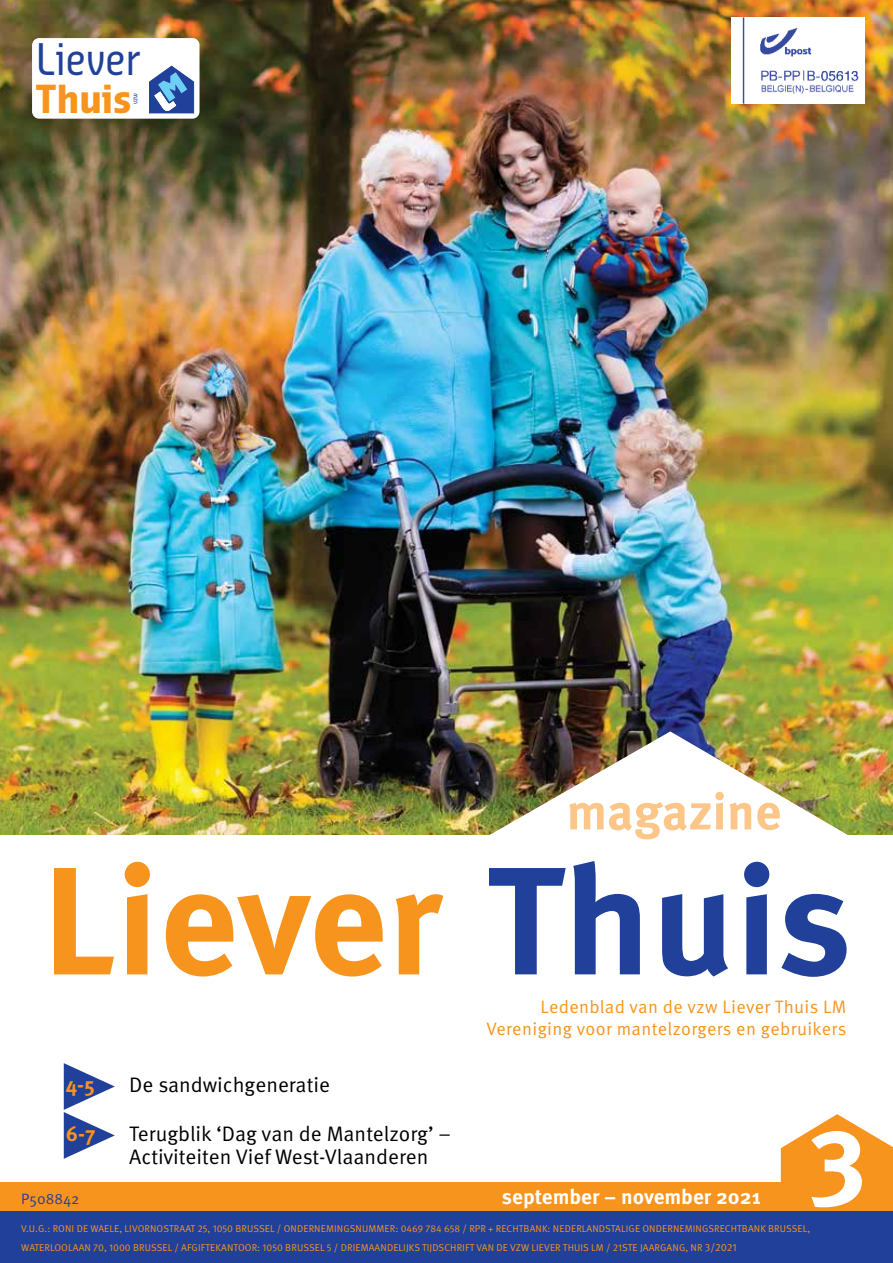
<style>
.page{position:relative;width:893px;height:1263px;background:#fff}
.page>*{position:absolute;margin:0;border:0;box-sizing:border-box;transform-origin:0 0}
.t1{font:700 153px "Meta Pro";color:#f7941e}
.t2{font:700 108px "Meta Pro";color:#fff}
.t3{font:700 51px "Meta Pro";color:#fdc689}
.t4{font:42.45px "Sansa Con Pro";color:#21409a}
.t5{font:700 37.8px "Sansa Con Pro";color:#f7941e}
.t6{font:21px/22.5px "Meta Pro Norm";color:#000}
.t7{font:700 21px "Meta Pro";color:#fff}
.t8{font:700 21px "Meta Pro";color:#f7941e}
.t9{font:18px/22.5px "Meta Pro Norm";letter-spacing:.02em;color:#f7941e;text-align:right}
.t10{font:15px "Meta Pro Norm";color:#21409a}
.t11{font:9.9px/18.6px "Meta Pro Norm";letter-spacing:.01em;color:#f7941e}
.t12{font:6.9px "Sansa Con Pro";color:#21409a}
.s1{color:#21409a}
.s2{font-size:10.5px}
</style>
<div class="page">
<img style="left:0;top:0;width:893px;height:834px">
<div style="left:0;top:1182px;width:795px;height:43px;background:#f7941e"></div>
<img style="left:485px;top:731px;width:370px;height:104px">
<svg style="left:781px;top:1114px;width:112px;height:98px"></svg>
<div style="left:0;top:1212px;width:893px;height:51px;background:#21409a"></div>
<img style="left:731px;top:17px;width:134px;height:86px">
<svg style="left:64px;top:1063px;width:51px;height:96px"></svg>
<div style="left:33px;top:39px;width:166px;height:79px;background:#fff;border-radius:6px"></div>
<div style="left:32px;top:38px;width:167px;height:80px;border:1px solid #fff;border-radius:6px"></div>
<svg style="left:149px;top:66px;width:45px;height:48px"></svg>
<h3 class="t4" style="left:36px;top:30px;width:106px">Liever</h3>
<h3 class="t5" style="left:36px;top:73px;width:97px">Thuis</h3>
<p class="t12" style="left:130px;top:104px;width:12px;rotate:-90deg">vzw</p>
<h3 class="t3" style="left:566px;top:772px;width:216px">magazine</h3>
<h1 class="t1" style="left:43px;top:802px;width:811px">Liever <span class="s1">Thuis</span></h1>
<h3 class="t9" style="left:487px;top:994px;width:361px">Ledenblad van de vzw Liever Thuis LM<br>Vereniging voor mantelzorgers en gebruikers</h3>
<h3 class="t8" style="left:66px;top:1068px;width:31px">4-5</h3>
<h3 class="t6" style="left:129px;top:1072px;width:202px">De sandwichgeneratie</h3>
<h3 class="t8" style="left:66px;top:1117px;width:31px">6-7</h3>
<h3 class="t6" style="left:129px;top:1121px;width:323px">Terugblik ‘Dag van de Mantelzorg’ –<br>Activiteiten Vief West-Vlaanderen</h3>
<h3 class="t10" style="left:21px;top:1188px;width:60px">P508842</h3>
<h3 class="t7" style="left:502px;top:1181px;width:260px">september – november 2021</h3>
<h2 class="t2" style="left:809px;top:1082px;width:60px">3</h2>
<p class="t11" style="left:21px;top:1219px;width:790px">V.U.G.: RONI DE WAELE, LIVORNOSTRAAT 25, 1050 BRUSSEL / ONDERNEMINGSNUMMER: 0469 784 658 / RPR + RECHTBANK: NEDERLANDSTALIGE ONDERNEMINGSRECHTBANK BRUSSEL,<br>WATERLOOLAAN 70, 1000 BRUSSEL / AFGIFTEKANTOOR: 1050 BRUSSEL 5 / DRIEMAANDELIJKS TIJDSCHRIFT VAN DE VZW LIEVER THUIS LM / 21STE JAARGANG, NR <span class="s2">3/2021</span></p>
</div>
